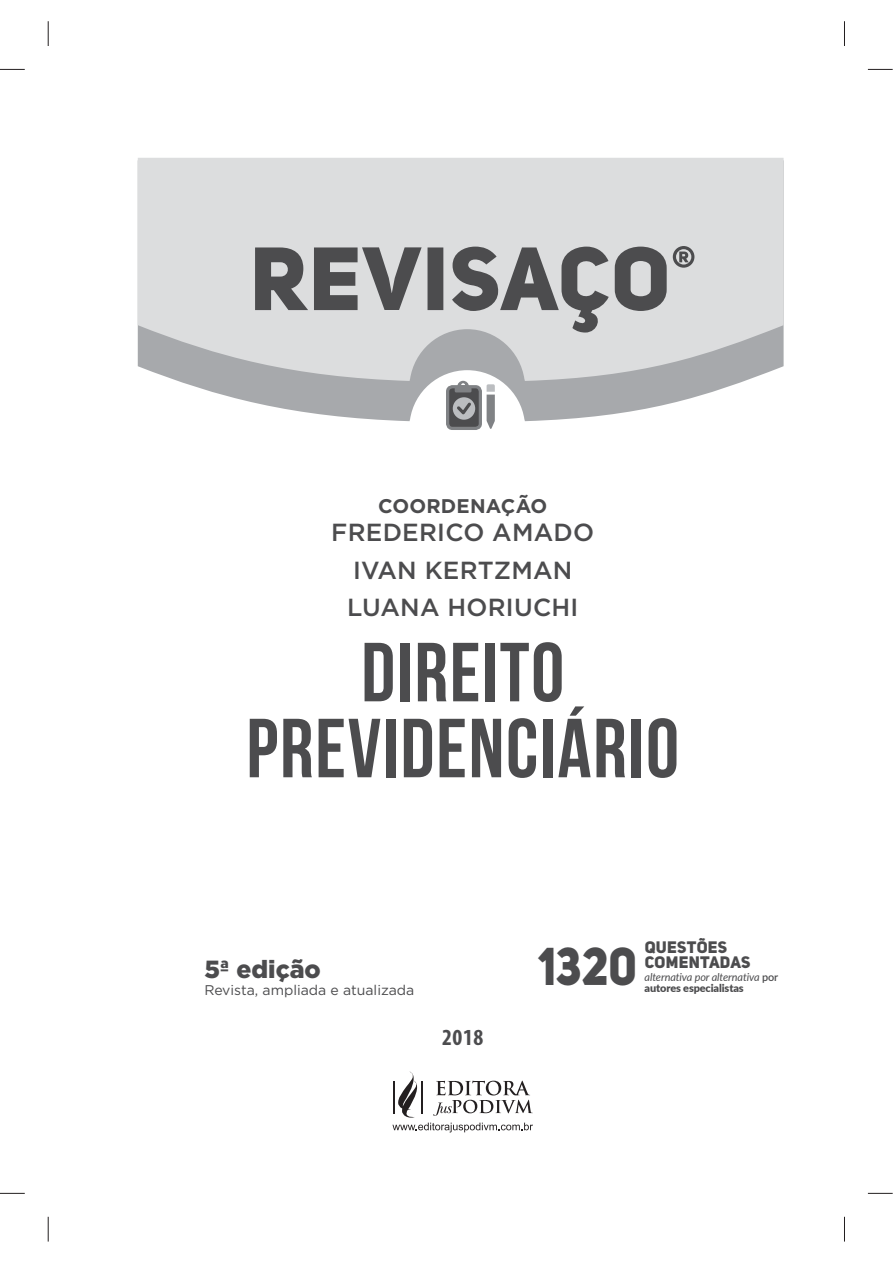
<style>
.page{position:relative;width:893px;height:1263px;background:#fff}
.page>*{position:absolute;margin:0;border:0;box-sizing:border-box;transform-origin:0 0}
.t1{font:700 83.55px/75.9px "Bebas Neue";letter-spacing:.02em;color:#4c4c4e;text-align:center}
.t2{font:52.5px "Uni Sans Heavy CAPS";color:#4c4c4e;scale:.91 1}
.t3{font:500 24.75px/37.3px "Gotham";letter-spacing:.01em;color:#4c4c4e;text-align:center}
.t4{font:900 24.75px "Gotham";color:#4c4c4e}
.t5{font:700 condensed 23.1px "Myriad Pro";color:#4c4c4e}
.t6{font:700 19.8px "Gotham";letter-spacing:.01em;color:#4c4c4e}
.t7{font:16.5px/15.3px "Uni Sans Heavy CAPS";letter-spacing:.02em;color:#4c4c4e}
.t8{font:14.1px "Gotham";color:#4c4c4e}
.t9{font:italic 10.95px/10.9px "Lato";letter-spacing:-.01em;color:#4c4c4e}
.s1{font-weight:600;font-style:normal}
.s2{font-weight:900;font-style:normal}
</style>
<div class="page">
<svg style="left:392px;top:1072px;width:141px;height:60px"></svg>
<svg style="left:178px;top:381px;width:566px;height:40px;fill:#a7a9ac"></svg>
<svg style="left:138px;top:158px;width:645px;height:223px;background:#d5d6d7"></svg>
<div style="left:448px;top:387px;width:32px;height:41px;background:#4c4c4e;border-radius:5px"></div>
<div style="left:446px;top:385px;width:36px;height:45px;border:3px solid #808285;border-radius:5px"></div>
<svg style="left:453px;top:381px;width:22px;height:39px"></svg>
<svg style="left:487px;top:384px;width:8px;height:45px"></svg>
<svg style="left:255px;top:246px;width:439px;height:87px;background:#a0a1a2"></svg>
<svg style="left:0;top:69px;width:25px;height:1px"></svg>
<svg style="left:868px;top:69px;width:25px;height:1px"></svg>
<svg style="left:0;top:1193px;width:25px;height:1px"></svg>
<svg style="left:868px;top:1193px;width:25px;height:1px"></svg>
<svg style="left:48px;top:21px;width:1px;height:25px"></svg>
<svg style="left:48px;top:1217px;width:1px;height:25px"></svg>
<svg style="left:844px;top:21px;width:1px;height:25px"></svg>
<svg style="left:844px;top:1217px;width:1px;height:25px"></svg>
<h3 class="t6" style="left:378px;top:499px;width:171px">COORDENAÇÃO</h3>
<h3 class="t3" style="left:331px;top:516px;width:264px">FREDERICO AMADO<br>IVAN KERTZMAN<br>LUANA HORIUCHI</h3>
<h1 class="t1" style="left:246px;top:635px;width:434px">DIREITO<br>PREVIDENCIÁRIO</h1>
<h3 class="t4" style="left:204px;top:955px;width:118px">5ª edição</h3>
<p class="t8" style="left:204px;top:981px;width:212px">Revista, ampliada e atualizada</p>
<h3 class="t5" style="left:442px;top:1024px;width:43px">2018</h3>
<h2 class="t2" style="left:538px;top:936px;width:110px">1320</h2>
<h3 class="t7" style="left:645px;top:940px;width:107px">QUESTÕES<br>COMENTADAS</h3>
<p class="t9" style="left:644px;top:972px;width:135px">alternativa por alternativa <span class="s1">por </span><span class="s2">autores especialistas</span></p>
</div>
